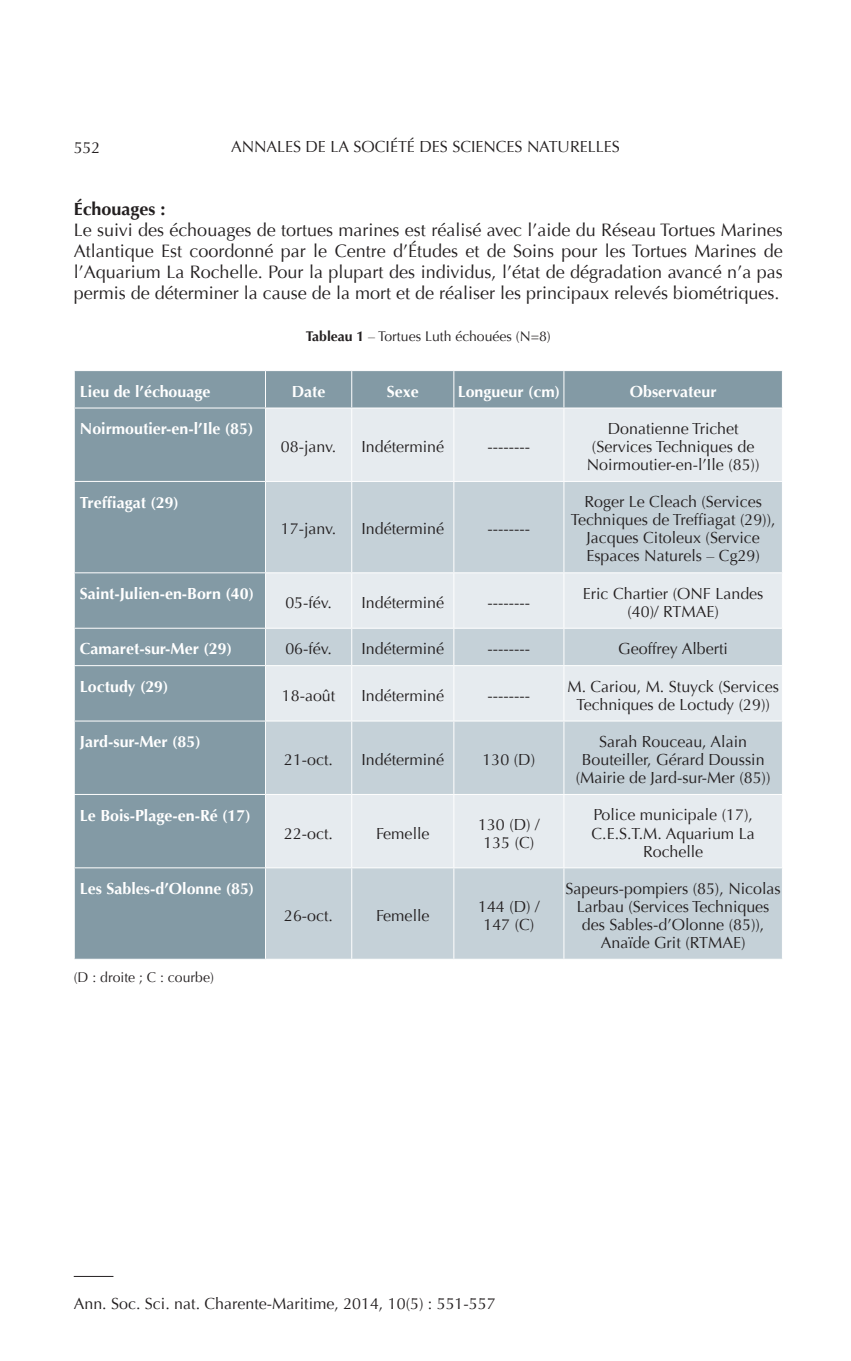
<style>
.page{position:relative;width:851px;height:1361px;background:#fff}
.page>*{position:absolute;margin:0;border:0;box-sizing:border-box;transform-origin:0 0}
.t1{font:18px/21px "Optima";color:#231f20;text-align:justify}
.t2{font:700 18px "Optima";color:#231f20}
.t3{font:16px/18px "Optima";color:#231f20;text-align:center}
.t4{font:700 16px "Optima";color:#fff}
.t5{font:14px "Optima";color:#231f20}
.s1{font-weight:700}
</style>
<div class="page">
<hr style="left:74px;top:1276px;width:39px;height:1px;background:#231f20">
<div style="left:75px;top:371px;width:706px;height:587px;background:#839aa5"></div>
<div style="left:266px;top:408px;width:515px;height:73px;background:#e6ebef"></div>
<svg style="left:266px;top:482px;width:515px;height:476px;background:#d1dbe0"></svg>
<hr style="left:265px;top:371px;width:1px;height:36px;background:#fff">
<hr style="left:351px;top:371px;width:1px;height:36px;background:#fff">
<hr style="left:453px;top:371px;width:1px;height:36px;background:#fff">
<hr style="left:563px;top:371px;width:1px;height:36px;background:#fff">
<hr style="left:74px;top:407px;width:191px;height:1px;background:#fff">
<hr style="left:265px;top:407px;width:86px;height:1px;background:#fff">
<hr style="left:265px;top:408px;width:1px;height:73px;background:#fff">
<hr style="left:351px;top:407px;width:103px;height:1px;background:#fff">
<hr style="left:351px;top:408px;width:1px;height:73px;background:#fff">
<hr style="left:454px;top:407px;width:110px;height:1px;background:#fff">
<hr style="left:453px;top:408px;width:1px;height:73px;background:#fff">
<hr style="left:564px;top:407px;width:218px;height:1px;background:#fff">
<hr style="left:563px;top:408px;width:1px;height:73px;background:#fff">
<hr style="left:74px;top:481px;width:191px;height:1px;background:#fff">
<hr style="left:265px;top:481px;width:86px;height:1px;background:#fff">
<hr style="left:265px;top:482px;width:1px;height:90px;background:#fff">
<hr style="left:351px;top:481px;width:103px;height:1px;background:#fff">
<hr style="left:351px;top:482px;width:1px;height:90px;background:#fff">
<hr style="left:454px;top:481px;width:110px;height:1px;background:#fff">
<hr style="left:453px;top:482px;width:1px;height:90px;background:#fff">
<hr style="left:564px;top:481px;width:218px;height:1px;background:#fff">
<hr style="left:563px;top:482px;width:1px;height:90px;background:#fff">
<hr style="left:74px;top:572px;width:191px;height:1px;background:#fff">
<hr style="left:265px;top:572px;width:86px;height:1px;background:#fff">
<hr style="left:265px;top:573px;width:1px;height:55px;background:#fff">
<hr style="left:351px;top:572px;width:103px;height:1px;background:#fff">
<hr style="left:351px;top:573px;width:1px;height:55px;background:#fff">
<hr style="left:454px;top:572px;width:110px;height:1px;background:#fff">
<hr style="left:453px;top:573px;width:1px;height:55px;background:#fff">
<hr style="left:564px;top:572px;width:218px;height:1px;background:#fff">
<hr style="left:563px;top:573px;width:1px;height:55px;background:#fff">
<hr style="left:74px;top:628px;width:191px;height:1px;background:#fff">
<hr style="left:265px;top:628px;width:86px;height:1px;background:#fff">
<hr style="left:265px;top:629px;width:1px;height:36px;background:#fff">
<hr style="left:351px;top:628px;width:103px;height:1px;background:#fff">
<hr style="left:351px;top:629px;width:1px;height:36px;background:#fff">
<hr style="left:454px;top:628px;width:110px;height:1px;background:#fff">
<hr style="left:453px;top:629px;width:1px;height:36px;background:#fff">
<hr style="left:564px;top:628px;width:218px;height:1px;background:#fff">
<hr style="left:563px;top:629px;width:1px;height:36px;background:#fff">
<hr style="left:74px;top:665px;width:191px;height:1px;background:#fff">
<hr style="left:265px;top:665px;width:86px;height:1px;background:#fff">
<hr style="left:265px;top:666px;width:1px;height:54px;background:#fff">
<hr style="left:351px;top:665px;width:103px;height:1px;background:#fff">
<hr style="left:351px;top:666px;width:1px;height:54px;background:#fff">
<hr style="left:454px;top:665px;width:110px;height:1px;background:#fff">
<hr style="left:453px;top:666px;width:1px;height:54px;background:#fff">
<hr style="left:564px;top:665px;width:218px;height:1px;background:#fff">
<hr style="left:563px;top:666px;width:1px;height:54px;background:#fff">
<hr style="left:74px;top:720px;width:191px;height:1px;background:#fff">
<hr style="left:265px;top:720px;width:86px;height:1px;background:#fff">
<hr style="left:265px;top:721px;width:1px;height:73px;background:#fff">
<hr style="left:351px;top:720px;width:103px;height:1px;background:#fff">
<hr style="left:351px;top:721px;width:1px;height:73px;background:#fff">
<hr style="left:454px;top:720px;width:110px;height:1px;background:#fff">
<hr style="left:453px;top:721px;width:1px;height:73px;background:#fff">
<hr style="left:564px;top:720px;width:218px;height:1px;background:#fff">
<hr style="left:563px;top:721px;width:1px;height:73px;background:#fff">
<hr style="left:74px;top:794px;width:191px;height:1px;background:#fff">
<hr style="left:265px;top:794px;width:86px;height:1px;background:#fff">
<hr style="left:265px;top:795px;width:1px;height:72px;background:#fff">
<hr style="left:351px;top:794px;width:103px;height:1px;background:#fff">
<hr style="left:351px;top:795px;width:1px;height:72px;background:#fff">
<hr style="left:454px;top:794px;width:110px;height:1px;background:#fff">
<hr style="left:453px;top:795px;width:1px;height:72px;background:#fff">
<hr style="left:564px;top:794px;width:218px;height:1px;background:#fff">
<hr style="left:563px;top:795px;width:1px;height:72px;background:#fff">
<hr style="left:74px;top:867px;width:191px;height:1px;background:#fff">
<hr style="left:265px;top:867px;width:86px;height:1px;background:#fff">
<hr style="left:265px;top:868px;width:1px;height:90px;background:#fff">
<hr style="left:351px;top:867px;width:103px;height:1px;background:#fff">
<hr style="left:351px;top:868px;width:1px;height:90px;background:#fff">
<hr style="left:454px;top:867px;width:110px;height:1px;background:#fff">
<hr style="left:453px;top:868px;width:1px;height:90px;background:#fff">
<hr style="left:564px;top:867px;width:218px;height:1px;background:#fff">
<hr style="left:563px;top:868px;width:1px;height:90px;background:#fff">
<p class="t3" style="left:74px;top:139px;width:28px">552</p>
<p class="t3" style="left:231px;top:138px;width:390px">ANNALES DE LA SOCIÉTÉ DES SCIENCES NATURELLES</p>
<p class="t2" style="left:74px;top:198px;width:93px">Échouages :</p>
<p class="t1" style="left:74px;top:220px;width:710px">Le suivi des échouages de tortues marines est réalisé avec l’aide du Réseau Tortues Marines Atlantique Est coordonné par le Centre d’Études et de Soins pour les Tortues Marines de l’Aquarium La Rochelle. Pour la plupart des individus, l’état de dégradation avancé n’a pas permis de déterminer la cause de la mort et de réaliser les principaux relevés biométriques.</p>
<p class="t5" style="left:306px;top:328px;width:246px"><span class="s1">Tableau 1</span> – Tortues Luth échouées (N=8)</p>
<p class="t4" style="left:80px;top:382px;width:132px">Lieu de l’échouage</p>
<p class="t4" style="left:292px;top:382px;width:35px">Date</p>
<p class="t4" style="left:387px;top:382px;width:33px">Sexe</p>
<p class="t4" style="left:457px;top:382px;width:104px">Longueur (cm)</p>
<p class="t4" style="left:629px;top:382px;width:88px">Observateur</p>
<p class="t4" style="left:80px;top:419px;width:175px">Noirmoutier-en-l’Ile (85)</p>
<p class="t3" style="left:281px;top:438px;width:54px">08-janv.</p>
<p class="t3" style="left:361px;top:438px;width:84px">Indéterminé</p>
<p class="t3" style="left:487px;top:438px;width:44px">--------</p>
<p class="t3" style="left:586px;top:420px;width:174px">Donatienne Trichet (Services Techniques de<br>Noirmoutier-en-l’Ile (85))</p>
<p class="t4" style="left:80px;top:493px;width:100px">Treffiagat (29)</p>
<p class="t4" style="left:80px;top:584px;width:175px">Saint-Julien-en-Born (40)</p>
<p class="t3" style="left:281px;top:520px;width:54px">17-janv.</p>
<p class="t3" style="left:361px;top:520px;width:84px">Indéterminé</p>
<p class="t3" style="left:487px;top:520px;width:44px">--------</p>
<p class="t3" style="left:285px;top:594px;width:45px">05-fév.</p>
<p class="t3" style="left:361px;top:594px;width:84px">Indéterminé</p>
<p class="t3" style="left:487px;top:594px;width:44px">--------</p>
<p class="t3" style="left:570px;top:493px;width:206px">Roger Le Cleach (Services<br>Techniques de Treffiagat (29)),<br>Jacques Citoleux (Service<br>Espaces Naturels – Cg29)</p>
<p class="t3" style="left:582px;top:585px;width:182px">Eric Chartier (ONF Landes (40)/ RTMAE)</p>
<p class="t4" style="left:80px;top:639px;width:154px">Camaret-sur-Mer (29)</p>
<p class="t3" style="left:285px;top:640px;width:45px">06-fév.</p>
<p class="t3" style="left:361px;top:640px;width:84px">Indéterminé</p>
<p class="t3" style="left:487px;top:640px;width:44px">--------</p>
<p class="t3" style="left:618px;top:640px;width:111px">Geoffrey Alberti</p>
<p class="t4" style="left:80px;top:677px;width:90px">Loctudy (29)</p>
<p class="t3" style="left:282px;top:686px;width:55px">18-août</p>
<p class="t3" style="left:361px;top:686px;width:84px">Indéterminé</p>
<p class="t3" style="left:487px;top:686px;width:44px">--------</p>
<p class="t3" style="left:567px;top:677px;width:213px">M. Cariou, M. Stuyck (Services<br>Techniques de Loctudy (29))</p>
<p class="t4" style="left:80px;top:732px;width:122px">Jard-sur-Mer (85)</p>
<p class="t3" style="left:284px;top:751px;width:48px">21-oct.</p>
<p class="t3" style="left:361px;top:751px;width:84px">Indéterminé</p>
<p class="t3" style="left:482px;top:751px;width:54px">130 (D)</p>
<p class="t3" style="left:575px;top:733px;width:196px">Sarah Rouceau, Alain<br>Bouteiller, Gérard Doussin (Mairie de Jard-sur-Mer (85))</p>
<p class="t4" style="left:80px;top:806px;width:172px">Le Bois-Plage-en-Ré (17)</p>
<p class="t3" style="left:284px;top:824px;width:48px">22-oct.</p>
<p class="t3" style="left:376px;top:824px;width:55px">Femelle</p>
<p class="t3" style="left:478px;top:815px;width:63px">130 (D) /</p>
<p class="t3" style="left:483px;top:833px;width:52px">135 (C)</p>
<p class="t3" style="left:591px;top:806px;width:165px">Police municipale (17),<br>C. E.S.T.M. Aquarium La<br>Rochelle</p>
<p class="t4" style="left:80px;top:879px;width:176px">Les Sables-d’Olonne (85)</p>
<p class="t3" style="left:284px;top:906px;width:48px">26-oct.</p>
<p class="t3" style="left:376px;top:906px;width:55px">Femelle</p>
<p class="t3" style="left:478px;top:897px;width:63px">144 (D) /</p>
<p class="t3" style="left:483px;top:915px;width:52px">147 (C)</p>
<p class="t3" style="left:565px;top:879px;width:217px">Sapeurs-pompiers (85), Nicolas<br>Larbau (Services Techniques des Sables-d’Olonne (85)),<br>Anaïde Grit (RTMAE)</p>
<p class="t5" style="left:74px;top:969px;width:142px">(D : droite ; C : courbe)</p>
<p class="t3" style="left:74px;top:1295px;width:423px">Ann. Soc. Sci. nat. Charente-Maritime, 2014, 10(5) : 551-557</p>
</div>
